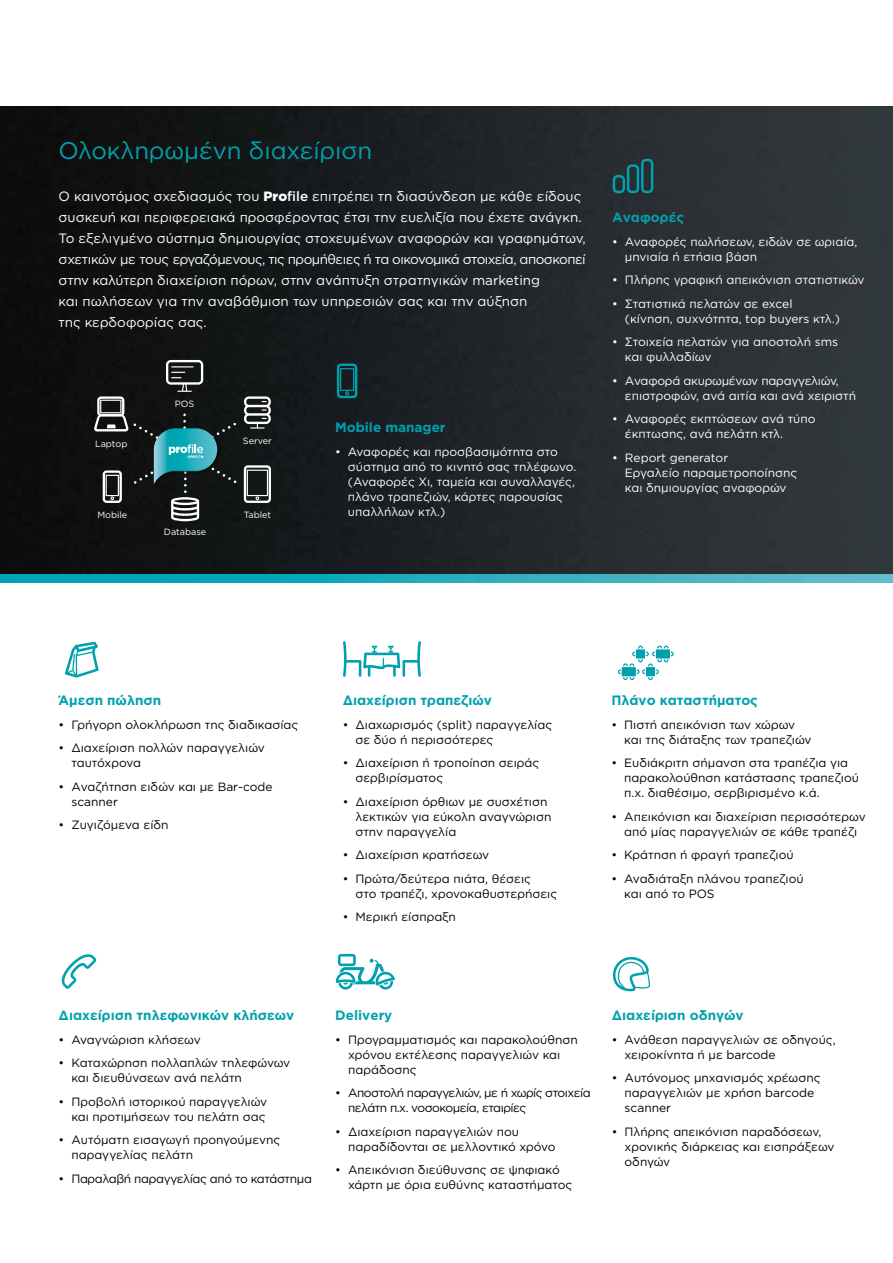
<style>
.page{position:relative;width:893px;height:1263px;background:#fff}
.page>*{position:absolute;margin:0;border:0;box-sizing:border-box;transform-origin:0 0}
.t1{font:24px "Gotham Greek";color:#00a1ad}
.t2{font:13.5px/21px "Gotham Greek";color:#fff}
.t3{font:700 13.5px "Gotham Greek";color:#00a1ad}
.t4{font:12px/15px "Gotham Greek";color:#000}
.t5{font:12px/15px "Gotham Greek";color:#fff}
.t6{font:12px/15px "Gotham Greek";letter-spacing:-.04em;color:#000}
.t7{font:12px/15px "Gotham Greek";letter-spacing:-.02em;color:#fff}
.t8{font:12px "Gotham Greek";letter-spacing:-.03em;color:#000}
.t9{font:10.5px "Gotham Greek";color:#485156}
.t10{font:9px "Gotham Greek";color:#fff}
.s1{font-weight:900}
.s2{font-weight:500}
</style>
<div class="page">
<img style="left:0;top:106px;width:893px;height:477px">
<svg style="left:613px;top:159px;width:40px;height:34px"></svg>
<svg style="left:65px;top:642px;width:34px;height:36px"></svg>
<svg style="left:343px;top:641px;width:78px;height:36px"></svg>
<svg style="left:618px;top:646px;width:56px;height:34px"></svg>
<svg style="left:244px;top:396px;width:27px;height:33px"></svg>
<svg style="left:244px;top:465px;width:27px;height:38px"></svg>
<svg style="left:61px;top:954px;width:35px;height:35px"></svg>
<svg style="left:336px;top:954px;width:59px;height:35px"></svg>
<svg style="left:612px;top:957px;width:38px;height:34px"></svg>
<svg style="left:337px;top:364px;width:20px;height:34px"></svg>
<svg style="left:94px;top:360px;width:143px;height:161px;background:#253435"></svg>
<h1 class="t1" style="left:59px;top:137px;width:315px">Ολοκληρωμένη διαχείριση</h1>
<p class="t2" style="left:59px;top:185px;width:529px">Ο καινοτόμος σχεδιασμός του <span class="s1">Pro</span><span class="s2">file</span> επιτρέπει τη διασύνδεση με κάθε είδους συσκευή και περιφερειακά προσφέροντας έτσι την ευελιξία που έχετε ανάγκη.<br>Το εξελιγμένο σύστημα δημιουργίας στοχευμένων αναφορών και γραφημάτων, σχετικών με τους εργαζόμενους, τις προμήθειες ή τα οικονομικά στοιχεία, αποσκοπεί στην καλύτερη διαχείριση πόρων, στην ανάπτυξη στρατηγικών marketing<br>και πωλήσεων για την αναβάθμιση των υπηρεσιών σας και την αύξηση<br>της κερδοφορίας σας.</p>
<p class="t10" style="left:95px;top:438px;width:34px">Laptop</p>
<p class="t10" style="left:97px;top:510px;width:31px">Mobile</p>
<p class="t10" style="left:175px;top:399px;width:21px">POS</p>
<p class="t10" style="left:164px;top:526px;width:44px">Database</p>
<p class="t10" style="left:243px;top:435px;width:30px">Server</p>
<p class="t10" style="left:244px;top:510px;width:29px">Tablet</p>
<p class="t3" style="left:335px;top:419px;width:112px">Mobile manager</p>
<p class="t5" style="left:348px;top:443px;width:230px;text-indent:-13px">• Αναφορές και προσβασιμότητα στο σύστημα από το κινητό σας τηλέφωνο. (Αναφορές Χι, ταμεία και συναλλαγές, πλάνο τραπεζιών, κάρτες παρουσίας υπαλλήλων κτλ.)</p>
<p class="t3" style="left:612px;top:209px;width:73px">Αναφορές</p>
<p class="t5" style="left:625px;top:233px;width:234px;text-indent:-13px">• Αναφορές πωλήσεων, ειδών σε ωριαία, μηνιαία ή ετήσια βάση</p>
<p class="t5" style="left:612px;top:272px;width:254px">• Πλήρης γραφική απεικόνιση στατιστικών</p>
<p class="t5" style="left:625px;top:295px;width:217px;text-indent:-13px">• Στατιστικά πελατών σε excel (κίνηση, συχνότητα, top buyers κτλ.)</p>
<p class="t5" style="left:625px;top:334px;width:215px;text-indent:-13px">• Στοιχεία πελατών για αποστολή sms και φυλλαδίων</p>
<p class="t7" style="left:625px;top:372px;width:233px;text-indent:-13px">• Aναφορά ακυρωμένων παραγγελιών, επιστροφών, ανά αιτία και ανά χειριστή</p>
<p class="t5" style="left:625px;top:411px;width:192px;text-indent:-13px">• Αναφορές εκπτώσεων ανά τύπο έκπτωσης, ανά πελάτη κτλ.</p>
<p class="t5" style="left:625px;top:450px;width:174px;text-indent:-13px">• Report generator<br>Εργαλείο παραμετροποίησης και δημιουργίας αναφορών</p>
<p class="t3" style="left:59px;top:692px;width:104px">Άμεση πώληση</p>
<p class="t4" style="left:59px;top:716px;width:241px">• Γρήγορη ολοκλήρωση της διαδικασίας</p>
<p class="t4" style="left:71px;top:740px;width:195px;text-indent:-13px">• Διαχείριση πολλών παραγγελιών ταυτόχρονα</p>
<p class="t4" style="left:71px;top:778px;width:203px;text-indent:-13px">• Aναζήτηση ειδών και με Bar-code scanner</p>
<p class="t4" style="left:59px;top:817px;width:112px">• Ζυγιζόμενα είδη</p>
<p class="t9" style="left:60px;top:817px;width:57px">∆ιαχείριση</p>
<p class="t3" style="left:343px;top:692px;width:151px">Διαχείριση τραπεζιών</p>
<p class="t4" style="left:355px;top:716px;width:198px;text-indent:-13px">• Διαχωρισμός (split) παραγγελίας σε δύο ή περισσότερες</p>
<p class="t4" style="left:355px;top:755px;width:185px;text-indent:-13px">• Διαχείριση ή τροποίηση σειράς σερβιρίσματος</p>
<p class="t4" style="left:355px;top:793px;width:198px;text-indent:-13px">• Διαχείριση όρθιων με συσχέτιση λεκτικών για εύκολη αναγνώριση στην παραγγελία</p>
<p class="t4" style="left:343px;top:847px;width:148px">• Διαχείριση κρατήσεων</p>
<p class="t4" style="left:355px;top:870px;width:203px;text-indent:-13px">• Πρώτα/δεύτερα πιάτα, θέσεις<br>στο τραπέζι, χρονοκαθυστερήσεις</p>
<p class="t4" style="left:343px;top:909px;width:115px">• Μερική είσπραξη</p>
<p class="t3" style="left:611px;top:692px;width:148px">Πλάνο καταστήματος</p>
<p class="t4" style="left:624px;top:716px;width:189px;text-indent:-13px">• Πιστή απεικόνιση των χώρων και της διάταξης των τραπεζιών</p>
<p class="t4" style="left:624px;top:755px;width:236px;text-indent:-13px">• Ευδιάκριτη σήμανση στα τραπέζια για παρακολούθηση κατάστασης τραπεζιού π.χ. διαθέσιμο, σερβιρισμένο κ.ά.</p>
<p class="t4" style="left:611px;top:808px;width:256px;text-align:center">• Απεικόνιση και διαχείριση περισσότερων από μίας παραγγελιών σε κάθε τραπέζι</p>
<p class="t4" style="left:611px;top:847px;width:184px">• Κράτηση ή φραγή τραπεζιού</p>
<p class="t4" style="left:624px;top:870px;width:181px;text-indent:-13px">• Αναδιάταξη πλάνου τραπεζιού και από το POS</p>
<p class="t3" style="left:59px;top:1007px;width:237px">Διαχείριση τηλεφωνικών κλήσεων</p>
<p class="t4" style="left:59px;top:1031px;width:144px">• Αναγνώριση κλήσεων</p>
<p class="t4" style="left:71px;top:1055px;width:220px;text-indent:-13px">• Καταχώρηση πολλαπλών τηλεφώνων και διευθύνσεων ανά πελάτη</p>
<p class="t4" style="left:59px;top:1093px;width:210px;text-align:right">• Προβολή ιστορικού παραγγελιών και προτιμήσεων του πελάτη σας</p>
<p class="t4" style="left:71px;top:1132px;width:211px;text-indent:-13px">• Αυτόματη εισαγωγή προηγούμενης παραγγελίας πελάτη</p>
<p class="t8" style="left:59px;top:1171px;width:255px">• Παραλαβή παραγγελίας από το κατάστημα</p>
<p class="t3" style="left:335px;top:1007px;width:59px">Delivery</p>
<p class="t4" style="left:348px;top:1031px;width:231px;text-indent:-13px">• Προγραμματισμός και παρακολούθηση χρόνου εκτέλεσης παραγγελιών και παράδοσης</p>
<p class="t6" style="left:348px;top:1085px;width:244px;text-indent:-13px">• Αποστολή παραγγελιών, με ή χωρίς στοιχεία πελάτη π.χ. νοσοκομεία, εταιρίες</p>
<p class="t4" style="left:348px;top:1123px;width:209px;text-indent:-13px">• Διαχείριση παραγγελιών που παραδίδονται σε μελλοντικό χρόνο</p>
<p class="t4" style="left:348px;top:1162px;width:226px;text-indent:-13px">• Απεικόνιση διεύθυνσης σε ψηφιακό χάρτη με όρια ευθύνης καταστήματος</p>
<p class="t3" style="left:612px;top:1007px;width:133px">Διαχείριση οδηγών</p>
<p class="t4" style="left:625px;top:1031px;width:213px;text-indent:-13px">• Ανάθεση παραγγελιών σε οδηγούς, χειροκίνητα ή με barcode</p>
<p class="t4" style="left:625px;top:1070px;width:198px;text-indent:-13px">• Αυτόνομος μηχανισμός χρέωσης παραγγελιών με χρήση barcode scanner</p>
<p class="t4" style="left:625px;top:1123px;width:212px;text-indent:-13px">• Πλήρης απεικόνιση παραδόσεων, χρονικής διάρκειας και εισπράξεων οδηγών</p>
</div>
